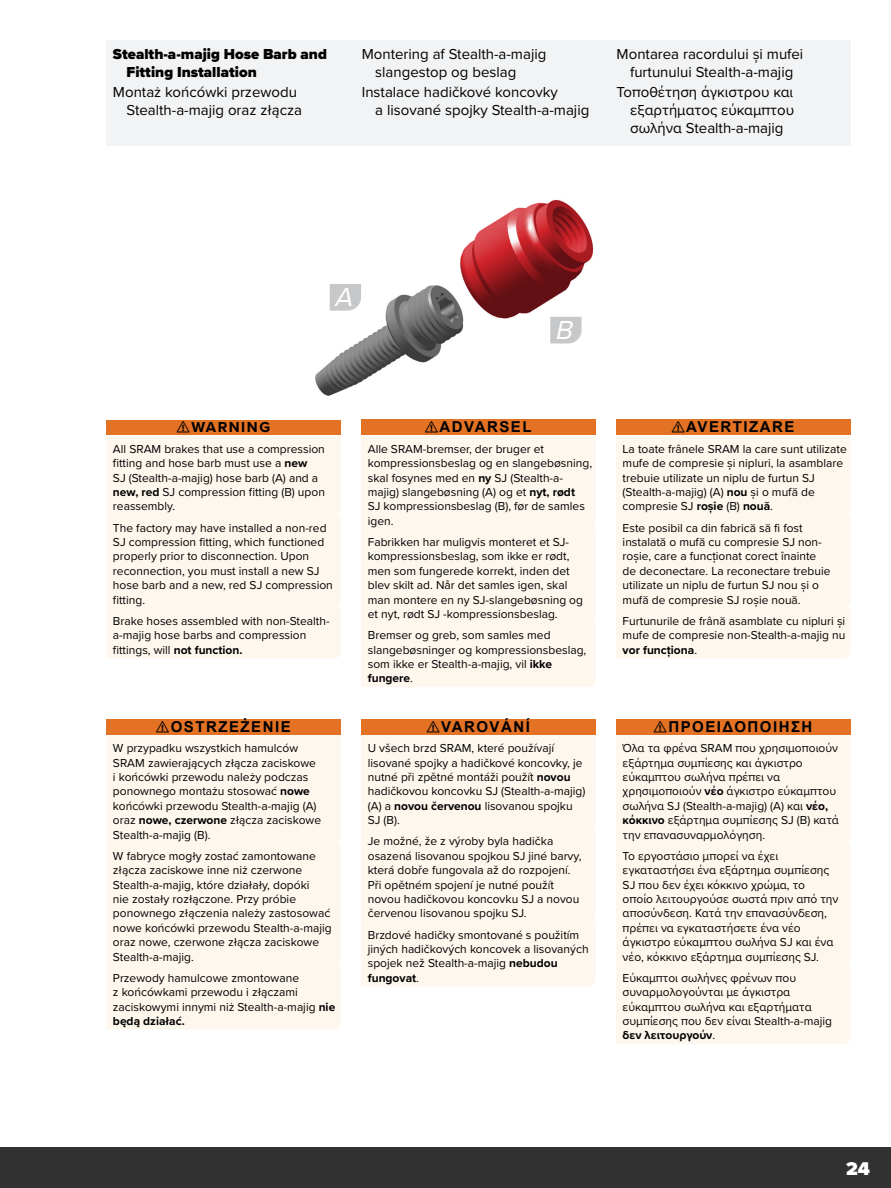
<style>
.page{position:relative;width:891px;height:1188px;background:#fff}
.page>*{position:absolute;margin:0;border:0;box-sizing:border-box;transform-origin:0 0}
.User_Manual_Number_F{font:italic 27px "Proxima Nova";color:#fff}
.t1{font:900 19.2px "Proxima Nova";color:#fff}
.SubHeader_Proxima_No{font:15px/18px "Proxima Nova";color:#000}
.t2{font:700 15px "Arial";letter-spacing:.1em;color:#000}
.SubHeader_Proxima_No-2{font:900 15px/18px "Proxima Nova";color:#000}
.t3{font:700 15px "Proxima Nova";letter-spacing:.1em;color:#000}
.Signal_Word_Text_-_W{font:12px/14.4px "Proxima Nova";color:#000}
.s1{font-weight:700}
</style>
<div class="page">
<div style="left:0;top:1148px;width:891px;height:40px;background:#323232"></div>
<img style="left:315px;top:199px;width:279px;height:197px">
<div style="left:106px;top:40px;width:744px;height:106px;background:#f2f3f4"></div>
<svg style="left:330px;top:284px;width:31px;height:27px"></svg>
<svg style="left:550px;top:317px;width:32px;height:26px"></svg>
<div style="left:106px;top:420px;width:235px;height:15px;background:#e37224"></div>
<div style="left:106px;top:436px;width:235px;height:222px;background:#fef7ee"></div>
<div style="left:361px;top:420px;width:235px;height:15px;background:#e37224"></div>
<div style="left:361px;top:436px;width:235px;height:251px;background:#fef7ee"></div>
<div style="left:616px;top:420px;width:234px;height:15px;background:#e37224"></div>
<div style="left:616px;top:436px;width:234px;height:222px;background:#fef7ee"></div>
<div style="left:106px;top:719px;width:235px;height:15px;background:#e37224"></div>
<div style="left:106px;top:735px;width:235px;height:295px;background:#fef7ee"></div>
<div style="left:361px;top:719px;width:235px;height:15px;background:#e37224"></div>
<div style="left:361px;top:735px;width:235px;height:251px;background:#fef7ee"></div>
<div style="left:616px;top:719px;width:234px;height:15px;background:#e37224"></div>
<div style="left:616px;top:735px;width:234px;height:309px;background:#fef7ee"></div>
<p class="SubHeader_Proxima_No-2" style="left:126px;top:45px;width:202px;text-indent:-14px">Stealth-a-majig Hose Barb and<br>Fitting Installation</p>
<p class="SubHeader_Proxima_No" style="left:375px;top:44px;width:173px;text-indent:-13px">Montering af Stealth-a-majig slangestop og beslag</p>
<p class="SubHeader_Proxima_No" style="left:617px;top:44px;width:188px;text-align:center">Montarea racordului și mufei furtunului Stealth-a-majig</p>
<p class="SubHeader_Proxima_No" style="left:126px;top:82px;width:177px;text-indent:-13px">Montaż końcówki przewodu<br>Stealth-a-majig oraz złącza</p>
<p class="SubHeader_Proxima_No" style="left:375px;top:82px;width:216px;text-indent:-13px">Instalace hadičkové koncovky<br>a lisované spojky Stealth-a-majig</p>
<p class="SubHeader_Proxima_No" style="left:630px;top:82px;width:166px;text-align:justify;text-indent:-13px">Τοποθέτηση άγκιστρου και εξαρτήματος εύκαμπτου σωλήνα Stealth-a-majig</p>
<p class="User_Manual_Number_F" style="left:334px;top:277px;width:27px">A</p>
<p class="User_Manual_Number_F" style="left:555px;top:310px;width:27px">B</p>
<p class="t3" style="left:177px;top:416px;width:95px">⚠WARNING</p>
<p class="Signal_Word_Text_-_W" style="left:113px;top:441px;width:213px">All SRAM brakes that use a compression fitting and hose barb must use a <span class="s1">new<br></span>SJ (Stealth-a-majig) hose barb (A) and a <span class="s1">new, red</span> SJ compression fitting (B) upon reassembly.</p>
<p class="Signal_Word_Text_-_W" style="left:113px;top:520px;width:221px">The factory may have installed a non-red SJ compression fitting, which functioned properly prior to disconnection. Upon reconnection, you must install a new SJ hose barb and a new, red SJ compression fitting.</p>
<p class="Signal_Word_Text_-_W" style="left:113px;top:613px;width:218px">Brake hoses assembled with non-Stealth&shy;a-majig hose barbs and compression fittings, will <span class="s1">not function.</span></p>
<p class="t2" style="left:156px;top:716px;width:136px">⚠OSTRZEŻENIE</p>
<p class="Signal_Word_Text_-_W" style="left:113px;top:741px;width:210px">W przypadku wszystkich hamulców SRAM zawierających złącza zaciskowe i końcówki przewodu należy podczas ponownego montażu stosować <span class="s1">nowe </span>końcówki przewodu Stealth-a-majig (A) oraz <span class="s1">nowe, czerwone</span> złącza zaciskowe Stealth-a-majig (B).</p>
<p class="Signal_Word_Text_-_W" style="left:113px;top:848px;width:220px">W fabryce mogły zostać zamontowane złącza zaciskowe inne niż czerwone Stealth-a-majig, które działały, dopóki<br>nie zostały rozłączone. Przy próbie ponownego złączenia należy zastosować nowe końcówki przewodu Stealth-a-majig oraz nowe, czerwone złącza zaciskowe Stealth-a-majig.</p>
<p class="Signal_Word_Text_-_W" style="left:113px;top:970px;width:224px">Przewody hamulcowe zmontowane<br>z końcówkami przewodu i złączami zaciskowymi innymi niż Stealth-a-majig <span class="s1">nie będą działać.</span></p>
<p class="t2" style="left:425px;top:417px;width:108px">⚠ADVARSEL</p>
<p class="Signal_Word_Text_-_W" style="left:368px;top:441px;width:226px">Alle SRAM-bremser, der bruger et kompressionsbeslag og en slangebøsning, skal fosynes med en <span class="s1">ny</span> SJ (Stealth-a&shy;majig) slangebøsning (A) og et <span class="s1">nyt, rødt<br></span>SJ kompressionsbeslag (B), før de samles igen.</p>
<p class="Signal_Word_Text_-_W" style="left:368px;top:534px;width:217px">Fabrikken har muligvis monteret et SJ&shy;kompressionsbeslag, som ikke er rødt, men som fungerede korrekt, inden det blev skilt ad. Når det samles igen, skal man montere en ny SJ-slangebøsning og et nyt, rødt SJ -kompressionsbeslag.</p>
<p class="Signal_Word_Text_-_W" style="left:368px;top:627px;width:220px">Bremser og greb, som samles med slangebøsninger og kompressionsbeslag, som ikke er Stealth-a-majig, vil <span class="s1">ikke fungere</span>.</p>
<p class="t2" style="left:427px;top:716px;width:104px">⚠VAROVÁNÍ</p>
<p class="Signal_Word_Text_-_W" style="left:368px;top:741px;width:219px">U všech brzd SRAM, které používají lisované spojky a hadičkové koncovky, je nutné při zpětné montáži použít <span class="s1">novou </span>hadičkovou koncovku SJ (Stealth-a-majig) (A) a <span class="s1">novou červenou</span> lisovanou spojku SJ (B).</p>
<p class="Signal_Word_Text_-_W" style="left:368px;top:834px;width:215px">Je možné, že z výroby byla hadička osazená lisovanou spojkou SJ jiné barvy, která dobře fungovala až do rozpojení.<br>Při opětném spojení je nutné použít novou hadičkovou koncovku SJ a novou červenou lisovanou spojku SJ.</p>
<p class="Signal_Word_Text_-_W" style="left:368px;top:927px;width:222px">Brzdové hadičky smontované s použitím jiných hadičkových koncovek a lisovaných spojek než Stealth-a-majig <span class="s1">nebudou fungovat</span>.</p>
<p class="t2" style="left:672px;top:417px;width:124px">⚠AVERTIZARE</p>
<p class="Signal_Word_Text_-_W" style="left:623px;top:441px;width:226px">La toate frânele SRAM la care sunt utilizate mufe de compresie și nipluri, la asamblare trebuie utilizate un niplu de furtun SJ (Stealth-a-majig) (A) <span class="s1">nou</span> și o mufă de compresie SJ <span class="s1">roșie</span> (B) <span class="s1">nouă</span>.</p>
<p class="Signal_Word_Text_-_W" style="left:623px;top:520px;width:209px">Este posibil ca din fabrică să fi fost instalată o mufă cu compresie SJ non&shy;roșie, care a funcționat corect înainte de deconectare. La reconectare trebuie utilizate un niplu de furtun SJ nou și o mufă de compresie SJ roșie nouă.</p>
<p class="Signal_Word_Text_-_W" style="left:623px;top:613px;width:224px;text-align:justify">Furtunurile de frână asamblate cu nipluri și mufe de compresie non-Stealth-a-majig nu <span class="s1">vor funcționa</span>.</p>
<p class="t2" style="left:654px;top:716px;width:160px">⚠ΠΡΟΕΙΔΟΠΟΙΗΣΗ</p>
<p class="Signal_Word_Text_-_W" style="left:623px;top:741px;width:218px">Όλα τα φρένα SRAM που χρησιμοποιούν εξάρτημα συμπίεσης και άγκιστρο εύκαμπτου σωλήνα πρέπει να χρησιμοποιούν <span class="s1">νέο</span> άγκιστρο εύκαμπτου σωλήνα SJ (Stealth-a-majig) (A) και <span class="s1">νέο, κόκκινο</span> εξάρτημα συμπίεσης SJ (B) κατά την επανασυναρμολόγηση.</p>
<p class="Signal_Word_Text_-_W" style="left:623px;top:848px;width:217px">Το εργοστάσιο μπορεί να έχει εγκαταστήσει ένα εξάρτημα συμπίεσης SJ που δεν έχει κόκκινο χρώμα, το οποίο λειτουργούσε σωστά πριν από την αποσύνδεση. Κατά την επανασύνδεση, πρέπει να εγκαταστήσετε ένα νέο άγκιστρο εύκαμπτου σωλήνα SJ και ένα νέο, κόκκινο εξάρτημα συμπίεσης SJ.</p>
<p class="Signal_Word_Text_-_W" style="left:623px;top:970px;width:211px">Εύκαμπτοι σωλήνες φρένων που συναρμολογούνται με άγκιστρα εύκαμπτου σωλήνα και εξαρτήματα συμπίεσης που δεν είναι Stealth-a-majig <span class="s1">δεν λειτουργούν</span>.</p>
<h2 class="t1" style="left:846px;top:1154px;width:25px">24</h2>
</div>
